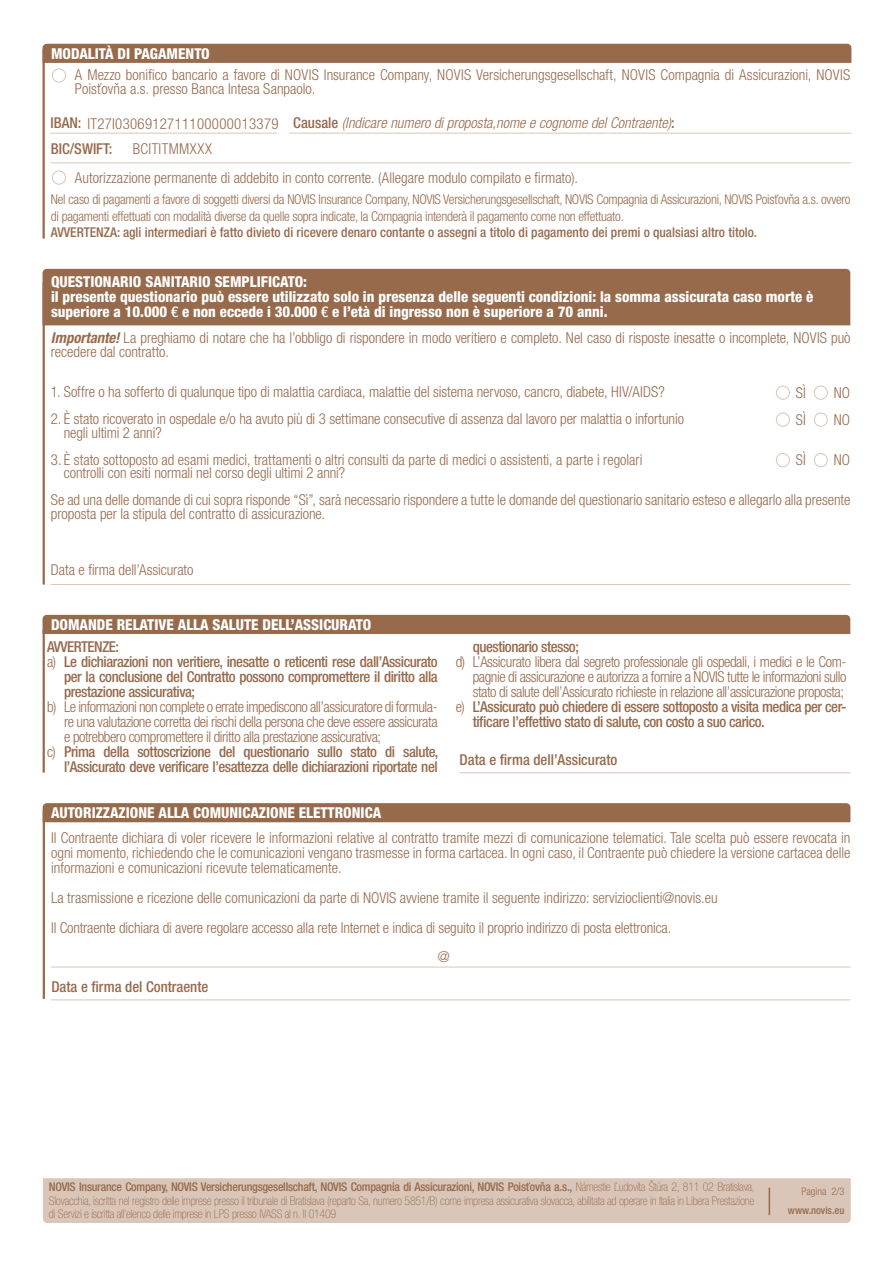
<style>
.page{position:relative;width:893px;height:1263px;background:#fff}
.page>*{position:absolute;margin:0;border:0;box-sizing:border-box;transform-origin:0 0}
.t1{font:300 condensed 15px/13.5px "Helvetica Neue LT Pro";letter-spacing:-.005em;color:#976a4c}
.t2{font:500 condensed 15px "Helvetica Neue LT Pro";letter-spacing:-.03em;color:#976a4c}
.t3{font:300 condensed 15px "Helvetica Neue LT Pro";letter-spacing:-.03em;color:#976a4c}
.t4{font:800 condensed 15px/15px "Helvetica Neue LT Pro";color:#fff}
.t5{font:italic 300 condensed 15px "Helvetica Neue LT Pro";color:#976a4c}
.t6{font:500 condensed 15px "Helvetica Neue LT Pro";color:#976a4c}
.t7{font:300 condensed 15px/25.7px "Helvetica Neue LT Pro";letter-spacing:.02em;color:#976a4c}
.t8{font:300 condensed 13.5px/16.2px "Helvetica Neue LT Pro";letter-spacing:-.02em;color:#976a4c}
.t9{font:500 condensed 13.5px "Helvetica Neue LT Pro";color:#976a4c}
.t10{font:100 condensed 12px/13.5px "Helvetica Neue LT Pro";letter-spacing:-.02em;color:#976a4c}
.t11{font:500 condensed 12px "Helvetica Neue LT Pro";letter-spacing:-.02em;color:#976a4c}
.t12{font:500 condensed 10.5px "Helvetica Neue LT Pro";color:#976a4c}
.t13{font:300 condensed 10.5px "Helvetica Neue LT Pro";color:#976a4c}
.s1{font-weight:500}
.s2{font-weight:500;font-style:normal}
.s3{font-weight:700;font-style:italic}
.s4{font-weight:300}
.s5{font-weight:100}
</style>
<div class="page">
<div style="left:43px;top:1178px;width:808px;height:45px;background:#d9c6b8"></div>
<div style="left:43px;top:44px;width:808px;height:19px;background:#976a4c"></div>
<div style="left:52px;top:69px;width:14px;height:14px;border:1px solid #d9c6b8;border-radius:50%"></div>
<div style="left:52px;top:171px;width:14px;height:14px;border:1px solid #d9c6b8;border-radius:50%"></div>
<hr style="left:50px;top:133px;width:227px;height:1px;background:#d9c6b8">
<hr style="left:289px;top:133px;width:562px;height:1px;background:#d9c6b8">
<hr style="left:51px;top:162px;width:800px;height:1px;background:#d9c6b8">
<hr style="left:43px;top:50px;width:2px;height:188px;background:#976a4c">
<div style="left:43px;top:615px;width:807px;height:19px;background:#976a4c"></div>
<hr style="left:43px;top:630px;width:2px;height:142px;background:#976a4c">
<hr style="left:460px;top:772px;width:390px;height:1px;background:#d9c6b8">
<hr style="left:51px;top:999px;width:799px;height:1px;background:#d9c6b8">
<hr style="left:51px;top:967px;width:799px;height:1px;background:#d9c6b8">
<div style="left:43px;top:803px;width:807px;height:19px;background:#976a4c"></div>
<hr style="left:43px;top:811px;width:2px;height:187px;background:#976a4c">
<div style="left:43px;top:269px;width:807px;height:56px;background:#976a4c"></div>
<hr style="left:51px;top:584px;width:799px;height:1px;background:#d9c6b8">
<hr style="left:43px;top:283px;width:2px;height:301px;background:#976a4c">
<div style="left:776px;top:386px;width:14px;height:14px;border:1px solid #d9c6b8;border-radius:50%"></div>
<div style="left:814px;top:386px;width:14px;height:14px;border:1px solid #d9c6b8;border-radius:50%"></div>
<div style="left:776px;top:453px;width:14px;height:14px;border:1px solid #d9c6b8;border-radius:50%"></div>
<div style="left:814px;top:453px;width:14px;height:14px;border:1px solid #d9c6b8;border-radius:50%"></div>
<div style="left:776px;top:413px;width:14px;height:14px;border:1px solid #d9c6b8;border-radius:50%"></div>
<div style="left:814px;top:413px;width:14px;height:14px;border:1px solid #d9c6b8;border-radius:50%"></div>
<p class="t4" style="left:51px;top:46px;width:160px">MODALITÀ DI PAGAMENTO</p>
<p class="t1" style="left:75px;top:68px;width:777px">A Mezzo bonifico bancario a favore di NOVIS Insurance Company, NOVIS Versicherungsgesellschaft, NOVIS Compagnia di Assicurazioni, NOVIS<br>Poisťovňa a.s. presso Banca Intesa Sanpaolo.</p>
<p class="t7" style="left:133px;top:110px;width:147px;text-indent:-83px"><span class="s1">IBAN:</span> IT27I0306912711100000013379<br>BCITITMMXXX</p>
<p class="t1" style="left:75px;top:171px;width:505px">Autorizzazione permanente di addebito in conto corrente. (Allegare modulo compilato e firmato).</p>
<p class="t5" style="left:293px;top:114px;width:383px"><span class="s2">Causale</span> (Indicare numero di proposta,nome e cognome del Contraente)<span class="s2">:</span></p>
<p class="t6" style="left:51px;top:140px;width:63px">BIC/SWIFT:</p>
<p class="t8" style="left:51px;top:191px;width:801px">Nel caso di pagamenti a favore di soggetti diversi da NOVIS Insurance Company, NOVIS Versicherungsgesellschaft, NOVIS Compagnia di Assicurazioni, NOVIS Poisťovňa a.s. ovvero di pagamenti effettuati con modalità diverse da quelle sopra indicate, la Compagnia intenderà il pagamento come non effettuato.</p>
<p class="t9" style="left:51px;top:224px;width:708px">AVVERTENZA: agli intermediari è fatto divieto di ricevere denaro contante o assegni a titolo di pagamento dei premi o qualsiasi altro titolo.</p>
<p class="t4" style="left:51px;top:274px;width:764px">QUESTIONARIO SANITARIO SEMPLIFICATO:<br>il presente questionario può essere utilizzato solo in presenza delle seguenti condizioni: la somma assicurata caso morte è superiore a 10.000 € e non eccede i 30.000 € e l’età di ingresso non è superiore a 70 anni.</p>
<p class="t1" style="left:51px;top:331px;width:801px"><span class="s3">Importante!</span> La preghiamo di notare che ha l’obbligo di rispondere in modo veritiero e completo. Nel caso di risposte inesatte o incomplete, NOVIS può recedere dal contratto.</p>
<p class="t1" style="left:51px;top:385px;width:615px">1. Soffre o ha sofferto di qualunque tipo di malattia cardiaca, malattie del sistema nervoso, cancro, diabete, HIV/AIDS?</p>
<p class="t1" style="left:64px;top:412px;width:622px;text-indent:-13px">2. È stato ricoverato in ospedale e/o ha avuto più di 3 settimane consecutive di assenza dal lavoro per malattia o infortunio negli ultimi 2 anni?</p>
<p class="t1" style="left:64px;top:452px;width:580px;text-indent:-13px">3. È stato sottoposto ad esami medici, trattamenti o altri consulti da parte di medici o assistenti, a parte i regolari controlli con esiti normali nel corso degli ultimi 2 anni?</p>
<p class="t1" style="left:51px;top:493px;width:801px">Se ad una delle domande di cui sopra risponde “Sì”, sarà necessario rispondere a tutte le domande del questionario sanitario esteso e allegarlo alla presente proposta per la stipula del contratto di assicurazione.</p>
<p class="t1" style="left:796px;top:386px;width:11px">SÌ</p>
<p class="t1" style="left:834px;top:386px;width:18px">NO</p>
<p class="t1" style="left:796px;top:413px;width:11px">SÌ</p>
<p class="t1" style="left:834px;top:413px;width:18px">NO</p>
<p class="t1" style="left:796px;top:453px;width:11px">SÌ</p>
<p class="t1" style="left:834px;top:453px;width:18px">NO</p>
<p class="t1" style="left:51px;top:563px;width:144px">Data e firma dell’Assicurato</p>
<p class="t4" style="left:51px;top:617px;width:322px">DOMANDE RELATIVE ALLA SALUTE DELL’ASSICURATO</p>
<p class="t2" style="left:47px;top:638px;width:74px">AVVERTENZE:</p>
<p class="t2" style="left:47px;top:653px;width:392px"><span class="s4">a)</span> Le dichiarazioni non veritiere, inesatte o reticenti rese dall’Assicurato</p>
<p class="t2" style="left:64px;top:668px;width:375px">per la conclusione del Contratto possono compromettere il diritto alla</p>
<p class="t2" style="left:64px;top:683px;width:133px">prestazione assicurativa;</p>
<p class="t3" style="left:47px;top:698px;width:392px">b) Le informazioni non complete o errate impediscono all’assicuratore di formula-</p>
<p class="t3" style="left:64px;top:713px;width:375px">re una valutazione corretta dei rischi della persona che deve essere assicurata</p>
<p class="t3" style="left:64px;top:728px;width:319px">e potrebbero compromettere il diritto alla prestazione assicurativa;</p>
<p class="t2" style="left:47px;top:743px;width:393px"><span class="s4">c)</span> Prima della sottoscrizione del questionario sullo stato di salute,</p>
<p class="t2" style="left:64px;top:758px;width:375px">l’Assicurato deve verificare l’esattezza delle dichiarazioni riportate nel</p>
<p class="t4" style="left:51px;top:805px;width:332px">AUTORIZZAZIONE ALLA COMUNICAZIONE ELETTRONICA</p>
<p class="t2" style="left:473px;top:638px;width:108px">questionario stesso;</p>
<p class="t3" style="left:456px;top:653px;width:392px">d) L’Assicurato libera dal segreto professionale gli ospedali, i medici e le Com-</p>
<p class="t3" style="left:473px;top:668px;width:375px">pagnie di assicurazione e autorizza a fornire a NOVIS tutte le informazioni sullo</p>
<p class="t3" style="left:473px;top:683px;width:373px">stato di salute dell’Assicurato richieste in relazione all’assicurazione proposta;</p>
<p class="t2" style="left:456px;top:698px;width:392px"><span class="s4">e)</span> L’Assicurato può chiedere di essere sottoposto a visita medica per cer-</p>
<p class="t2" style="left:473px;top:713px;width:293px">tificare l’effettivo stato di salute, con costo a suo carico.</p>
<p class="t6" style="left:460px;top:750px;width:159px">Data e firma dell’Assicurato</p>
<p class="t1" style="left:51px;top:830px;width:801px;line-height:15px;text-align:justify">Il Contraente dichiara di voler ricevere le informazioni relative al contratto tramite mezzi di comunicazione telematici. Tale scelta può essere revocata in ogni momento, richiedendo che le comunicazioni vengano trasmesse in forma cartacea. In ogni caso, il Contraente può chiedere la versione cartacea delle informazioni e comunicazioni ricevute telematicamente.</p>
<p class="t1" style="left:51px;top:890px;width:668px">La trasmissione e ricezione delle comunicazioni da parte di NOVIS avviene tramite il seguente indirizzo: servizioclienti@novis.eu</p>
<p class="t1" style="left:51px;top:920px;width:622px">Il Contraente dichiara di avere regolare accesso alla rete Internet e indica di seguito il proprio indirizzo di posta elettronica.</p>
<p class="t1" style="left:438px;top:950px;width:13px">@</p>
<p class="t6" style="left:51px;top:977px;width:159px">Data e firma del Contraente</p>
<p class="t11" style="left:49px;top:1180px;width:707px">NOVIS Insurance Company, NOVIS Versicherungsgesellschaft, NOVIS Compagnia di Assicurazioni, NOVIS Poisťovňa a.s., <span class="s5">Námestie Ľudovíta Štúra 2, 811 02 Bratislava,</span></p>
<p class="t13" style="left:801px;top:1185px;width:44px">Pagina 2/3</p>
<p class="t10" style="left:49px;top:1194px;width:707px">Slovacchia, iscritta nel registro delle imprese presso il tribunale di Bratislava (reparto Sa, numero 5851/B) come impresa assicurativa slovacca, abilitata ad operare in Italia in Libera Prestazione di Servizi e iscritta all’elenco delle imprese in LPS presso IVASS al n. II 01409</p>
<p class="t12" style="left:788px;top:1204px;width:58px">www.novis.eu</p>
</div>
